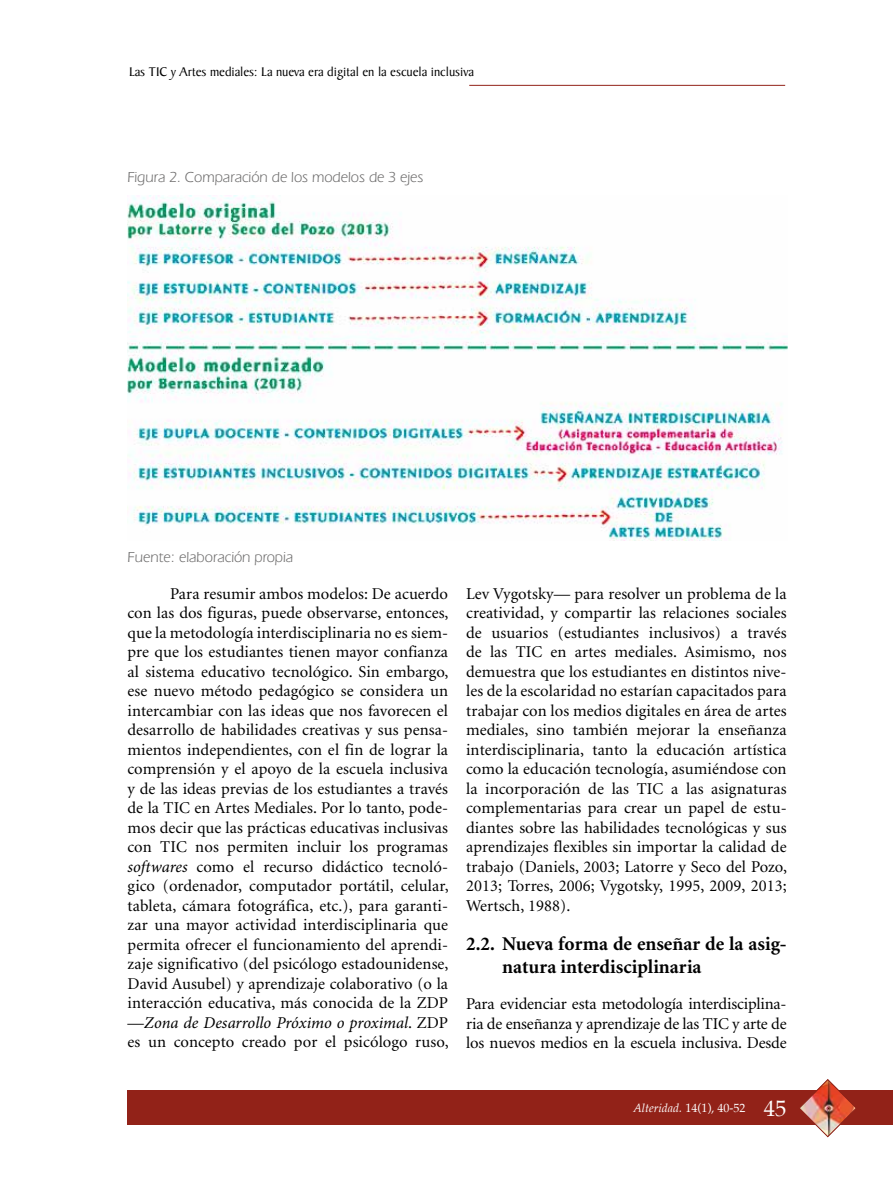
<style>
.page{position:relative;width:893px;height:1191px;background:#fff}
.page>*{position:absolute;margin:0;border:0;box-sizing:border-box;transform-origin:0 0}
.t1{font:700 19.5px/22.5px "Minion";color:#000}
.t2{font:16.5px/19.5px "Minion";letter-spacing:.005em;color:#000;text-align:justify}
.t3{font:italic 16.5px "Minion Pro";color:#000}
.t4{font:15px "Eras IT Cby BT";color:#706f6f}
.t5{font:13.5px "Baker Signet";color:#000}
.t6{font:12px "Palatino";color:#fff}
.s1{font-family:"Minion Pro";font-style:italic}
.s2{font-family:"Minion";font-style:normal}
.s3{font-style:italic}
.s4{font-size:22.5px}
</style>
<div class="page">
<hr style="left:469px;top:85px;width:316px;height:1px;background:#922218">
<div style="left:128px;top:1090px;width:765px;height:34px;background:#922218"></div>
<img style="left:798px;top:1079px;width:59px;height:58px">
<img style="left:128px;top:195px;width:660px;height:345px">
<p class="t5" style="left:129px;top:65px;width:346px">Las TIC y Artes mediales: La nueva era digital en la escuela inclusiva</p>
<p class="t4" style="left:128px;top:168px;width:298px">Figura 2. Comparación de los modelos de 3 ejes</p>
<p class="t4" style="left:128px;top:548px;width:167px">Fuente: elaboración propia</p>
<p class="t2" style="left:128px;top:584px;width:323px;text-indent:43px">Para resumir ambos modelos: De acuerdo con las dos figuras, puede observarse, entonces, que la metodología interdisciplinaria no es siem&shy;pre que los estudiantes tienen mayor confianza al sistema educativo tecnológico. Sin embargo, ese nuevo método pedagógico se considera un intercambiar con las ideas que nos favorecen el desarrollo de habilidades creativas y sus pensa&shy;mientos independientes, con el fin de lograr la comprensión y el apoyo de la escuela inclusiva y de las ideas previas de los estudiantes a través de la TIC en Artes Mediales. Por lo tanto, pode&shy;mos decir que las prácticas educativas inclusivas con TIC nos permiten incluir los programas <span class="s1">softwares</span> como el recurso didáctico tecnoló&shy;gico (ordenador, computador portátil, celular, tableta, cámara fotográfica, etc.), para garanti&shy;zar una mayor actividad interdisciplinaria que permita ofrecer el funcionamiento del aprendi&shy;zaje significativo (del psicólogo estadounidense, David Ausubel) y aprendizaje colaborativo (o la interacción educativa, más conocida de la ZDP</p>
<p class="t3" style="left:128px;top:1011px;width:322px"><span class="s2">—</span>Zona de Desarrollo Próximo o proximal<span class="s2">. ZDP</span></p>
<p class="t2" style="left:128px;top:1032px;width:323px">es un concepto creado por el psicólogo ruso,</p>
<p class="t2" style="left:466px;top:584px;width:322px">Lev Vygotsky— para resolver un problema de la creatividad, y compartir las relaciones sociales de usuarios (estudiantes inclusivos) a través de las TIC en artes mediales. Asimismo, nos demuestra que los estudiantes en distintos nive&shy;les de la escolaridad no estarían capacitados para trabajar con los medios digitales en área de artes mediales, sino también mejorar la enseñanza interdisciplinaria, tanto la educación artística como la educación tecnología, asumiéndose con la incorporación de las TIC a las asignaturas complementarias para crear un papel de estu&shy;diantes sobre las habilidades tecnológicas y sus aprendizajes flexibles sin importar la calidad de trabajo (Daniels, 2003; Latorre y Seco del Pozo, 2013; Torres, 2006; Vygotsky, 1995, 2009, 2013; Wertsch, 1988).</p>
<p class="t1" style="left:502px;top:933px;width:286px;text-indent:-36px">2.2. Nueva forma de enseñar de la asig&shy;natura interdisciplinaria</p>
<p class="t2" style="left:466px;top:994px;width:322px">Para evidenciar esta metodología interdisciplina&shy;ria de enseñanza y aprendizaje de las TIC y arte de los nuevos medios en la escuela inclusiva. Desde</p>
<p class="t6" style="left:633px;top:1098px;width:155px"><span class="s3">Alteridad.</span> 14(1), 40-52 <span class="s4">45</span></p>
</div>
